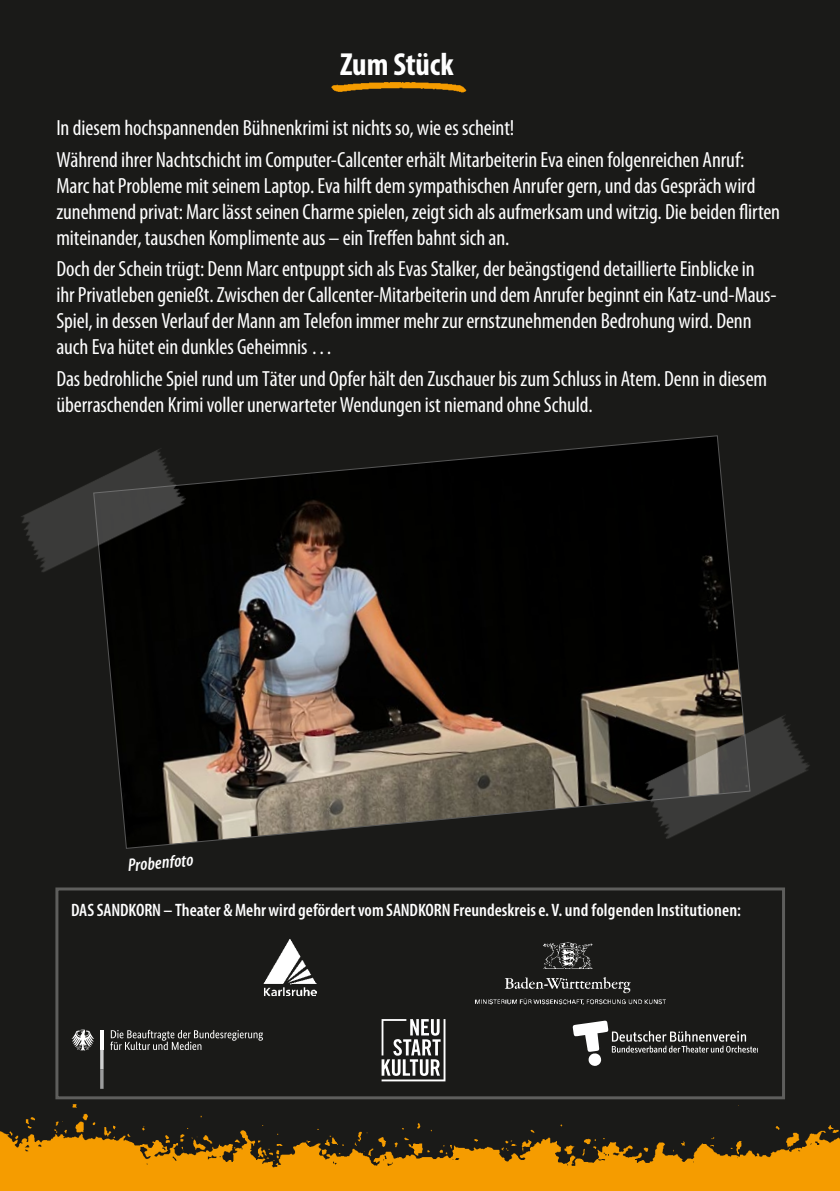
<style>
.page{position:relative;width:840px;height:1191px;background:#fff}
.page>*{position:absolute;margin:0;border:0;box-sizing:border-box;transform-origin:0 0}
.t1{font:700 condensed 32px "Myriad Pro";letter-spacing:-.005em;color:#fff}
.t2{font:condensed 22px/26px "Myriad Pro";letter-spacing:-.005em;color:#fff}
.t3{font:600 condensed 18px "Myriad Pro";color:#fff}
.t4{font:italic 600 condensed 18px "Myriad Pro";color:#fff}
</style>
<div class="page">
<div style="left:0;top:0;width:839px;height:1176px;background:#1a1a18"></div>
<img style="left:0;top:1095px;width:839px;height:96px">
<img style="left:331px;top:82px;width:136px;height:11px">
<svg style="left:381px;top:1019px;width:64px;height:62px"></svg>
<svg style="left:572px;top:1020px;width:185px;height:46px"></svg>
<img style="left:475px;top:942px;width:191px;height:63px">
<img style="left:264px;top:939px;width:52px;height:57px">
<svg style="left:110px;top:1030px;width:153px;height:20px"></svg>
<hr style="left:100px;top:1030px;width:3px;height:20px;background:#fff">
<svg style="left:100px;top:1050px;width:3px;height:38px"></svg>
<svg style="left:71px;top:1029px;width:23px;height:21px"></svg>
<svg style="left:102px;top:435px;width:640px;height:414px;background:#2e2925"></svg>
<img style="left:21px;top:435px;width:191px;height:153px">
<img style="left:616px;top:697px;width:194px;height:152px">
<h1 class="t1" style="left:340px;top:44px;width:115px">Zum Stück</h1>
<p class="t2" style="left:56px;top:112px;width:689px;line-height:31.6px">In diesem hochspannenden Bühnenkrimi ist nichts so, wie es scheint!<br>Während ihrer Nachtschicht im Computer-Callcenter erhält Mitarbeiterin Eva einen folgenreichen Anruf:</p>
<p class="t2" style="left:56px;top:172px;width:724px">Marc hat Probleme mit seinem Laptop. Eva hilft dem sympathischen Anrufer gern, und das Gespräch wird zunehmend privat: Marc lässt seinen Charme spielen, zeigt sich als aufmerksam und witzig. Die beiden flirten miteinander, tauschen Komplimente aus – ein Treffen bahnt sich an.</p>
<p class="t2" style="left:56px;top:256px;width:721px">Doch der Schein trügt: Denn Marc entpuppt sich als Evas Stalker, der beängstigend detaillierte Einblicke in ihr Privatleben genießt. Zwischen der Callcenter-Mitarbeiterin und dem Anrufer beginnt ein Katz-und-Maus-Spiel, in dessen Verlauf der Mann am Telefon immer mehr zur ernstzunehmenden Bedrohung wird. Denn auch Eva hütet ein dunkles Geheimnis …</p>
<p class="t2" style="left:56px;top:365px;width:711px">Das bedrohliche Spiel rund um Täter und Opfer hält den Zuschauer bis zum Schluss in Atem. Denn in diesem überraschenden Krimi voller unerwarteter Wendungen ist niemand ohne Schuld.</p>
<p class="t4" style="left:127px;top:854px;width:67px;rotate:-5deg">Probenfoto</p>
<p class="t3" style="left:71px;top:898px;width:671px">DAS SANDKORN – Theater &amp; Mehr wird gefördert vom SANDKORN Freundeskreis e. V. und folgenden Institutionen:</p>
</div>
